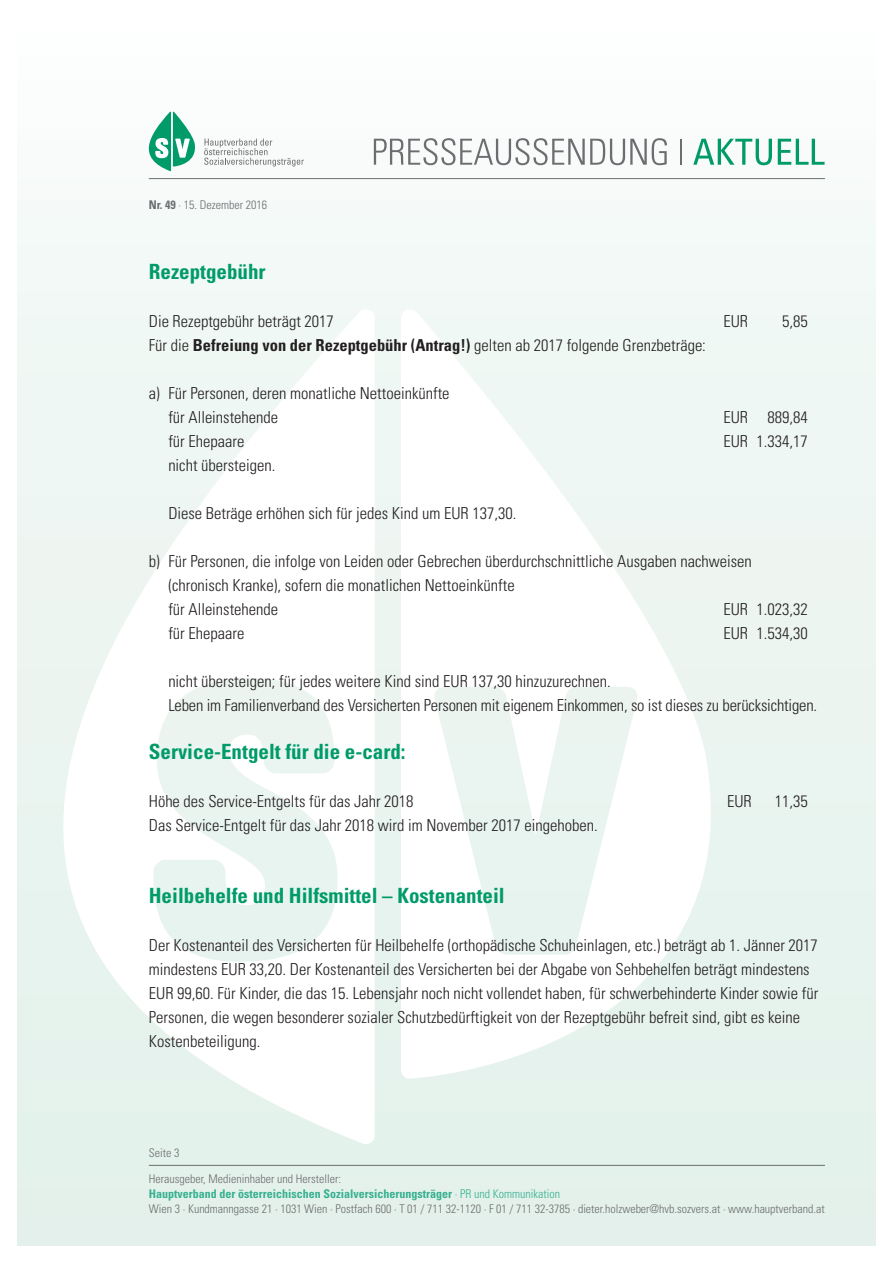
<style>
.page{position:relative;width:893px;height:1263px;background:#fff}
.page>*{position:absolute;margin:0;border:0;box-sizing:border-box;transform-origin:0 0}
.t1{font:700 condensed 21px "Univers LT Std";color:#009b69}
.t2{font:300 condensed 16.5px/24px "Univers LT Std";color:#231f20}
.t3{font:300 condensed 12px/15px "Univers LT Std";color:#6c6d70}
.s1{font-weight:700}
.s2{font-weight:700;color:#35b08f}
.s3{color:#35b08f}
</style>
<div class="page">
<div style="left:17px;top:17px;width:859px;height:1229px;background:linear-gradient(to bottom,#f9fcfb,#e1f0e9)"></div>
<svg style="left:37px;top:309px;width:338px;height:835px"></svg>
<svg style="left:401px;top:309px;width:344px;height:769px"></svg>
<hr style="left:149px;top:178px;width:676px;height:1px;background:#6c6d70">
<svg style="left:136px;top:112px;width:61px;height:59px"></svg>
<svg style="left:204px;top:139px;width:100px;height:27px"></svg>
<hr style="left:149px;top:1165px;width:676px;height:1px;background:#6c6d70">
<hr style="left:680px;top:139px;width:2px;height:26px;background:#6c6d70">
<svg style="left:693px;top:139px;width:79px;height:26px"></svg>
<svg style="left:778px;top:139px;width:47px;height:26px"></svg>
<svg style="left:374px;top:138px;width:293px;height:27px"></svg>
<p class="t3" style="left:149px;top:197px;width:120px"><span class="s1">Nr. 49</span> · 15. Dezember 2016</p>
<p class="t1" style="left:149px;top:258px;width:118px">Rezeptgebühr</p>
<p class="t2" style="left:149px;top:309px;width:187px">Die Rezeptgebühr beträgt 2017</p>
<p class="t2" style="left:723px;top:309px;width:26px">EUR</p>
<p class="t2" style="left:782px;top:309px;width:27px">5,85</p>
<p class="t2" style="left:149px;top:333px;width:559px">Für die <span class="s1">Befreiung von der Rezeptgebühr (Antrag!)</span> gelten ab 2017 folgende Grenzbeträge:</p>
<p class="t2" style="left:168px;top:381px;width:283px;text-indent:-20px">a) Für Personen, deren monatliche Nettoeinkünfte für Alleinstehende</p>
<p class="t2" style="left:723px;top:405px;width:86px">EUR 889,84</p>
<p class="t2" style="left:168px;top:429px;width:78px">für Ehepaare</p>
<p class="t2" style="left:723px;top:429px;width:86px">EUR 1.334,17</p>
<p class="t2" style="left:168px;top:453px;width:109px">nicht übersteigen.</p>
<p class="t2" style="left:168px;top:501px;width:350px">Diese Beträge erhöhen sich für jedes Kind um EUR 137,30.</p>
<p class="t2" style="left:168px;top:549px;width:585px;text-indent:-20px">b) Für Personen, die infolge von Leiden oder Gebrechen überdurchschnittliche Ausgaben nachweisen (chronisch Kranke), sofern die monatlichen Nettoeinkünfte<br>für Alleinstehende</p>
<p class="t2" style="left:723px;top:597px;width:86px">EUR 1.023,32</p>
<p class="t2" style="left:168px;top:621px;width:78px">für Ehepaare</p>
<p class="t2" style="left:723px;top:621px;width:86px">EUR 1.534,30</p>
<p class="t2" style="left:168px;top:669px;width:650px">nicht übersteigen; für jedes weitere Kind sind EUR 137,30 hinzuzurechnen.<br>Leben im Familienverband des Versicherten Personen mit eigenem Einkommen, so ist dieses zu berücksichtigen.</p>
<p class="t1" style="left:149px;top:738px;width:258px">Service-Entgelt für die e-card:</p>
<p class="t2" style="left:149px;top:789px;width:266px">Höhe des Service-Entgelts für das Jahr 2018</p>
<p class="t2" style="left:727px;top:789px;width:26px">EUR</p>
<p class="t2" style="left:775px;top:789px;width:34px">11,35</p>
<p class="t2" style="left:149px;top:813px;width:450px">Das Service-Entgelt für das Jahr 2018 wird im November 2017 eingehoben.</p>
<p class="t1" style="left:149px;top:882px;width:357px">Heilbehelfe und Hilfsmittel – Kostenanteil</p>
<p class="t2" style="left:149px;top:933px;width:671px">Der Kostenanteil des Versicherten für Heilbehelfe (orthopädische Schuheinlagen, etc.) beträgt ab 1. Jänner 2017 mindestens EUR 33,20. Der Kostenanteil des Versicherten bei der Abgabe von Sehbehelfen beträgt mindestens EUR 99,60. Für Kinder, die das 15. Lebensjahr noch nicht vollendet haben, für schwerbehinderte Kinder sowie für Personen, die wegen besonderer sozialer Schutzbedürftigkeit von der Rezeptgebühr befreit sind, gibt es keine Kostenbeteiligung.</p>
<p class="t3" style="left:149px;top:1145px;width:32px">Seite 3</p>
<p class="t3" style="left:149px;top:1172px;width:677px">Herausgeber, Medieninhaber und Hersteller:<br><span class="s2">Hauptverband der österreichischen Sozialversicherungsträger</span> <span class="s3">· PR und Kommunikation<br></span>Wien 3 · Kundmanngasse 21 · 1031 Wien · Postfach 600 · T 01 / 711 32-1120 · F 01 / 711 32-3785 · dieter.holzweber@hvb.sozvers.at · www.hauptverband.at</p>
</div>
